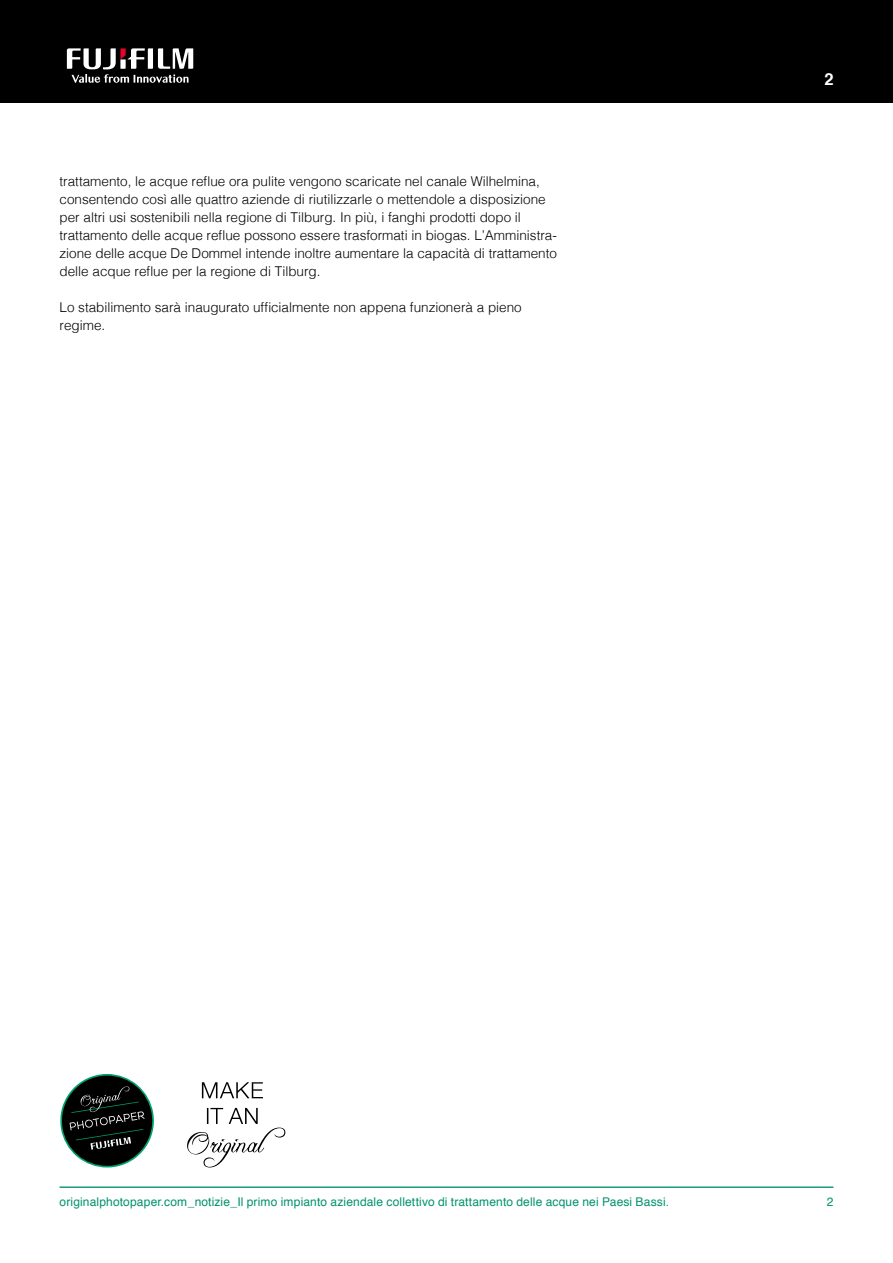
<style>
.page{position:relative;width:893px;height:1263px;background:#fff}
.page>*{position:absolute;margin:0;border:0;box-sizing:border-box;transform-origin:0 0}
.t1{font:700 16.5px "Helvetica";color:#fff}
.Copy1_black{font:300 13.5px/18px "Helvetica";color:#000}
.date{font:12px "Helvetica";letter-spacing:.01em;color:#01916d}
</style>
<div class="page">
<div style="left:0;top:0;width:893px;height:102px;background:#000"></div>
<svg style="left:67px;top:48px;width:126px;height:35px"></svg>
<svg style="left:60px;top:1074px;width:94px;height:94px"></svg>
<svg style="left:202px;top:1082px;width:61px;height:16px"></svg>
<svg style="left:187px;top:1108px;width:98px;height:59px"></svg>
<hr style="left:60px;top:1186px;width:773px;height:2px;background:#01916d">
<p class="Copy1_black" style="left:60px;top:171px;width:499px">trattamento, le acque reflue ora pulite vengono scaricate nel canale Wilhelmina, consentendo così alle quattro aziende di riutilizzarle o mettendole a disposizione per altri usi sostenibili nella regione di Tilburg. In più, i fanghi prodotti dopo il trattamento delle acque reflue possono essere trasformati in biogas. L’Amministra&shy;zione delle acque De Dommel intende inoltre aumentare la capacità di trattamento delle acque reflue per la regione di Tilburg.</p>
<p class="Copy1_black" style="left:60px;top:297px;width:464px">Lo stabilimento sarà inaugurato ufficialmente non appena funzionerà a pieno regime.</p>
<p class="t1" style="left:825px;top:66px;width:11px">2</p>
<p class="date" style="left:60px;top:1192px;width:611px">originalphotopaper.com_notizie_Il primo impianto aziendale collettivo di trattamento delle acque nei Paesi Bassi.</p>
<p class="date" style="left:827px;top:1192px;width:8px">2</p>
</div>
